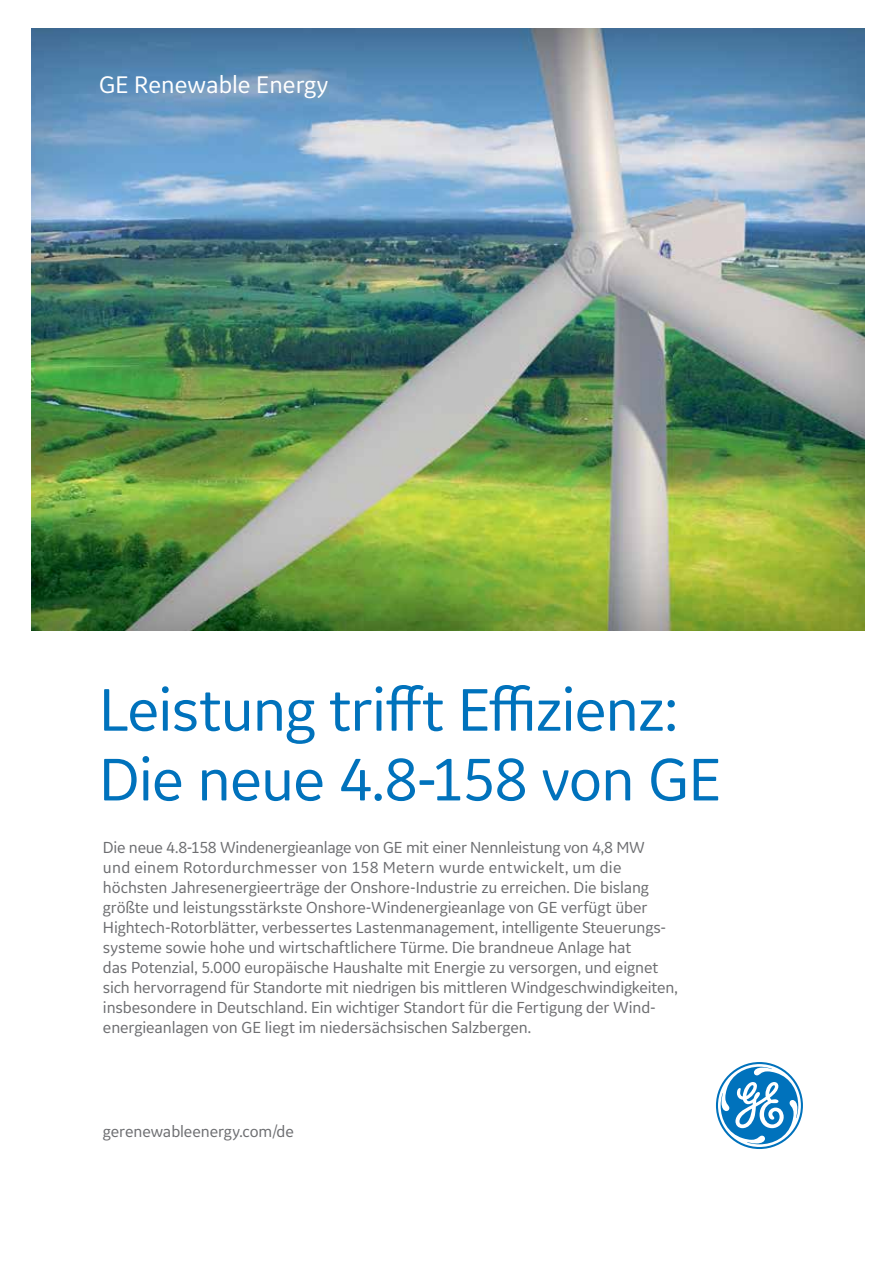
<style>
.page{position:relative;width:893px;height:1263px;background:#fff}
.page>*{position:absolute;margin:0;border:0;box-sizing:border-box;transform-origin:0 0}
.t1{font:62.7px/69.8px "GE Inspira Sans";letter-spacing:-.02em;color:#0072bc}
.t2{font:25.05px "GE Inspira Sans";color:#fff}
.t3{font:16.8px/20.1px "GE Inspira Sans";letter-spacing:-.01em;color:#6d6e71}
</style>
<div class="page">
<img style="left:32px;top:29px;width:832px;height:602px">
<svg style="left:716px;top:1062px;width:87px;height:87px"></svg>
<h2 class="t2" style="left:99px;top:69px;width:231px">GE Renewable Energy</h2>
<h1 class="t1" style="left:99px;top:673px;width:624px">Leistung trifft Effizienz:<br>Die neue 4.8-158 von GE</h1>
<p class="t3" style="left:103px;top:836px;width:576px">Die neue 4.8-158 Windenergieanlage von GE mit einer Nennleistung von 4,8 MW<br>und einem Rotordurchmesser von 158 Metern wurde entwickelt, um die höchsten Jahresenergieerträge der Onshore-Industrie zu erreichen. Die bislang größte und leistungsstärkste Onshore-Windenergieanlage von GE verfügt über Hightech-Rotorblätter, verbessertes Lastenmanagement, intelligente Steuerungs&shy;systeme sowie hohe und wirtschaftlichere Türme. Die brandneue Anlage hat<br>das Potenzial, 5.000 europäische Haushalte mit Energie zu versorgen, und eignet sich hervorragend für Standorte mit niedrigen bis mittleren Windgeschwindigkeiten, insbesondere in Deutschland. Ein wichtiger Standort für die Fertigung der Wind&shy;energieanlagen von GE liegt im niedersächsischen Salzbergen.</p>
<p class="t3" style="left:103px;top:1121px;width:193px">gerenewableenergy.com/de</p>
</div>
